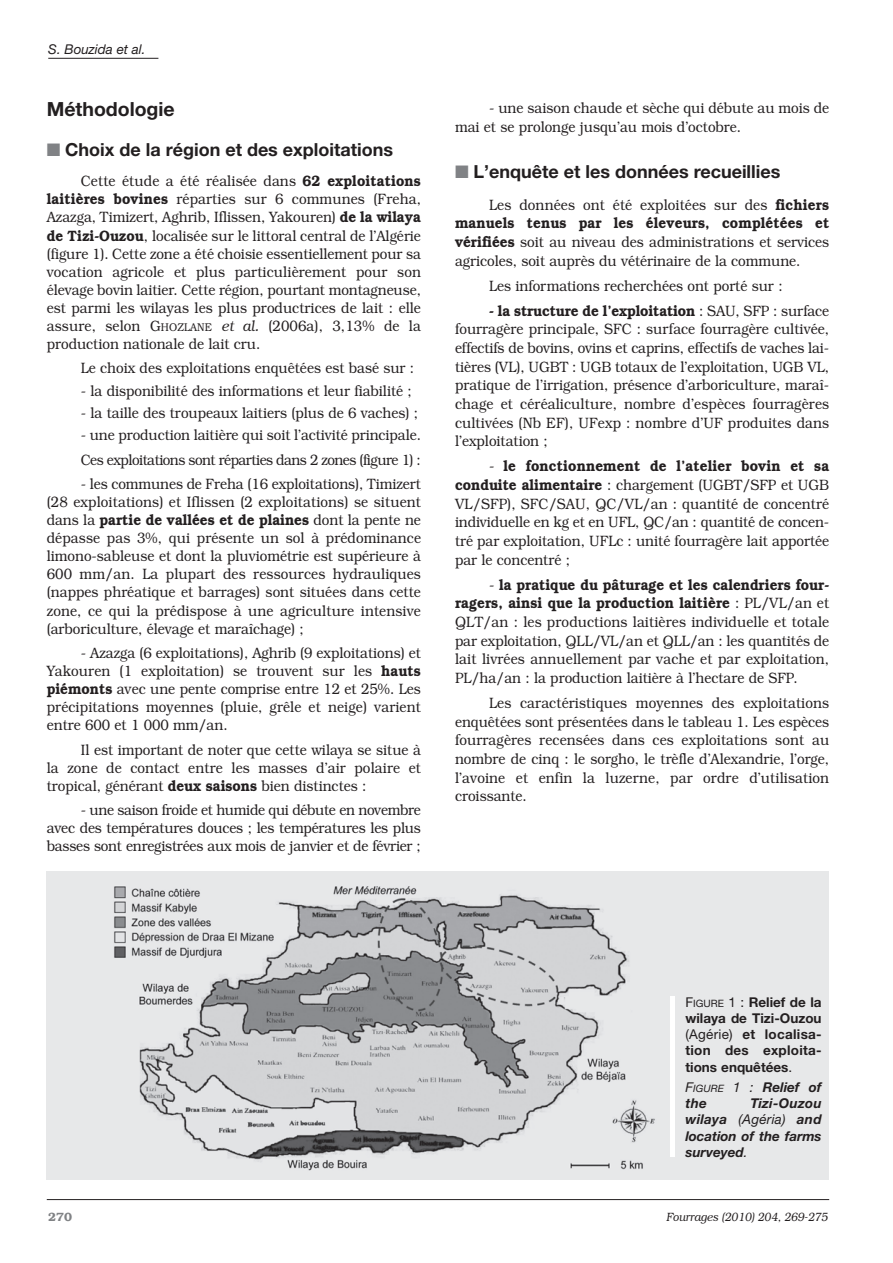
<style>
.page{position:relative;width:893px;height:1263px;background:#fff}
.page>*{position:absolute;margin:0;border:0;box-sizing:border-box;transform-origin:0 0}
.t1{font:700 19.5px "Helvetica Neue";color:#231f20}
.t2{font:700 18px "Helvetica Neue";color:#231f20}
.t3{font:300 15px/18.6px "Bookman";color:#231f20;text-align:justify;scale:.9 1}
.t4{font:700 13.5px/16.2px "Helvetica Neue";letter-spacing:.01em;color:#231f20;text-align:justify}
.t5{font:italic 700 13.5px/16.2px "Helvetica Neue";color:#231f20}
.t6{font:italic 13.5px "Helvetica Neue";color:#231f20}
.t7{font:italic 300 12px "Bookman";color:#231f20;scale:.9 1}
.t8{font:600 12px "Bookman";color:#808285}
.s1{color:#808285}
.s2{font-weight:600}
.s3{font-size:11.25px}
.s4{font-style:italic}
.s5{font-weight:400}
.s6{font-weight:400;font-size:10.2px}
</style>
<div class="page">
<hr style="left:48px;top:58px;width:110px;height:1px;background:#231f20">
<hr style="left:47px;top:1199px;width:782px;height:1px;background:#231f20">
<div style="left:47px;top:871px;width:782px;height:308px;background:#e7e8e9"></div>
<hr style="left:670px;top:996px;width:4px;height:161px;background:#fff">
<img style="left:114px;top:886px;width:541px;height:285px">
<p class="t6" style="left:48px;top:44px;width:99px">S. Bouzida et al.</p>
<h1 class="t1" style="left:47px;top:102px;width:129px">Méthodologie</h1>
<p class="t2" style="left:47px;top:143px;width:348px"><span class="s1">■</span> Choix de la région et des exploitations</p>
<p class="t3" style="left:47px;top:174px;width:417px;line-height:18px;text-indent:34px">Cette étude a été réalisée dans <span class="s2">62 exploitations laitières bovines</span> réparties sur 6 communes (Freha, Azazga, Timizert, Aghrib, Iflissen, Yakouren) <span class="s2">de la wilaya de Tizi-Ouzou</span>, localisée sur le littoral central de l’Algérie (figure 1). Cette zone a été choisie essentiellement pour sa vocation agricole et plus particulièrement pour son élevage bovin laitier. Cette région, pourtant montagneuse, est parmi les wilayas les plus productrices de lait : elle assure, selon G<span class="s3">HOZLANE</span> <span class="s4">et al.</span> (2006a), 3,13% de la production nationale de lait cru.</p>
<p class="t3" style="left:81px;top:360px;width:372px">Le choix des exploitations enquêtées est basé sur :</p>
<p class="t3" style="left:81px;top:383px;width:369px">- la disponibilité des informations et leur fiabilité ;</p>
<p class="t3" style="left:81px;top:405px;width:376px">- la taille des troupeaux laitiers (plus de 6 vaches) ;</p>
<p class="t3" style="left:81px;top:424px;width:379px;line-height:24.5px">- une production laitière qui soit l’activité principale.<br>Ces exploitations sont réparties dans 2 zones (figure 1) :</p>
<p class="t3" style="left:47px;top:476px;width:417px;line-height:18px;text-indent:34px">- les communes de Freha (16 exploitations), Timizert (28 exploitations) et Iflissen (2 exploitations) se situent dans la <span class="s2">partie de vallées et de plaines</span> dont la pente ne dépasse pas 3%, qui présente un sol à prédominance limono-sableuse et dont la pluviométrie est supérieure à 600 mm/an. La plupart des ressources hydrauliques (nappes phréatique et barrages) sont situées dans cette zone, ce qui la prédispose à une agriculture intensive (arboriculture, élevage et maraîchage) ;</p>
<p class="t3" style="left:47px;top:645px;width:417px;line-height:18px;text-indent:34px">- Azazga (6 exploitations), Aghrib (9 exploitations) et Yakouren (1 exploitation) se trouvent sur les <span class="s2">hauts piémonts</span> avec une pente comprise entre 12 et 25%. Les précipitations moyennes (pluie, grêle et neige) varient entre 600 et 1 000 mm/an.</p>
<p class="t3" style="left:47px;top:742px;width:417px;line-height:18px;text-indent:34px">Il est important de noter que cette wilaya se situe à la zone de contact entre les masses d’air polaire et tropical, générant <span class="s2">deux saisons</span> bien distinctes :</p>
<p class="t3" style="left:47px;top:802px;width:417px;line-height:18px;text-indent:34px">- une saison froide et humide qui débute en novembre avec des températures douces ; les températures les plus basses sont enregistrées aux mois de janvier et de février ;</p>
<p class="t3" style="left:455px;top:100px;width:417px;text-indent:34px">- une saison chaude et sèche qui débute au mois de mai et se prolonge jusqu’au mois d’octobre.</p>
<p class="t2" style="left:455px;top:165px;width:327px"><span class="s1">■</span> L’enquête et les données recueillies</p>
<p class="t3" style="left:455px;top:197px;width:417px;text-indent:34px">Les données ont été exploitées sur des <span class="s2">fichiers manuels tenus par les éleveurs, complétées et vérifiées</span> soit au niveau des administrations et services agricoles, soit auprès du vétérinaire de la commune.</p>
<p class="t3" style="left:489px;top:278px;width:328px">Les informations recherchées ont porté sur :</p>
<p class="t3" style="left:455px;top:303px;width:417px;text-indent:34px"><span class="s2">- la structure de l’exploitation</span> : SAU, SFP : surface fourragère principale, SFC : surface fourragère cultivée, effectifs de bovins, ovins et caprins, effectifs de vaches lai&shy;tières (VL), UGBT : UGB totaux de l’exploitation, UGB VL, pratique de l’irrigation, présence d’arboriculture, maraî&shy;chage et céréaliculture, nombre d’espèces fourragères cultivées (Nb EF), UFexp : nombre d’UF produites dans l’exploitation ;</p>
<p class="t3" style="left:455px;top:458px;width:417px;text-indent:34px">- <span class="s2">le fonctionnement de l’atelier bovin et sa conduite alimentaire</span> : chargement (UGBT/SFP et UGB VL/SFP), SFC/SAU, QC/VL/an : quantité de concentré individuelle en kg et en UFL, QC/an : quantité de concen&shy;tré par exploitation, UFLc : unité fourragère lait apportée par le concentré ;</p>
<p class="t3" style="left:455px;top:577px;width:417px;text-indent:34px">- <span class="s2">la pratique du pâturage et les calendriers four&shy;ragers, ainsi que la production laitière</span> : PL/VL/an et QLT/an : les productions laitières individuelle et totale par exploitation, QLL/VL/an et QLL/an : les quantités de lait livrées annuellement par vache et par exploitation, PL/ha/an : la production laitière à l’hectare de SFP.</p>
<p class="t3" style="left:455px;top:695px;width:417px;text-indent:34px">Les caractéristiques moyennes des exploitations enquêtées sont présentées dans le tableau 1. Les espèces fourragères recensées dans ces exploitations sont au nombre de cinq : le sorgho, le trèfle d’Alexandrie, l’orge, l’avoine et enfin la luzerne, par ordre d’utilisation croissante.</p>
<p class="t4" style="left:685px;top:995px;width:138px"><span class="s5">F</span><span class="s6">IGURE</span> <span class="s5">1 :</span> Relief de la wilaya de Tizi-Ouzou <span class="s5">(Agérie)</span> et localisa&shy;tion des exploita&shy;tions enquêtées<span class="s5">.</span></p>
<p class="t5" style="left:685px;top:1080px;width:138px"><span class="s5">F</span><span class="s6">IGURE</span> <span class="s5">1 :</span> Relief of the</p>
<p class="t5" style="left:685px;top:1096px;width:138px;text-align:justify;text-indent:65px">Tizi-Ouzou wilaya <span class="s5">(Agéria)</span> and location of the farms surveyed<span class="s5">.</span></p>
<p class="t8" style="left:48px;top:1212px;width:25px">270</p>
<p class="t7" style="left:666px;top:1212px;width:181px">Fourrages (2010) 204, 269-275</p>
</div>
